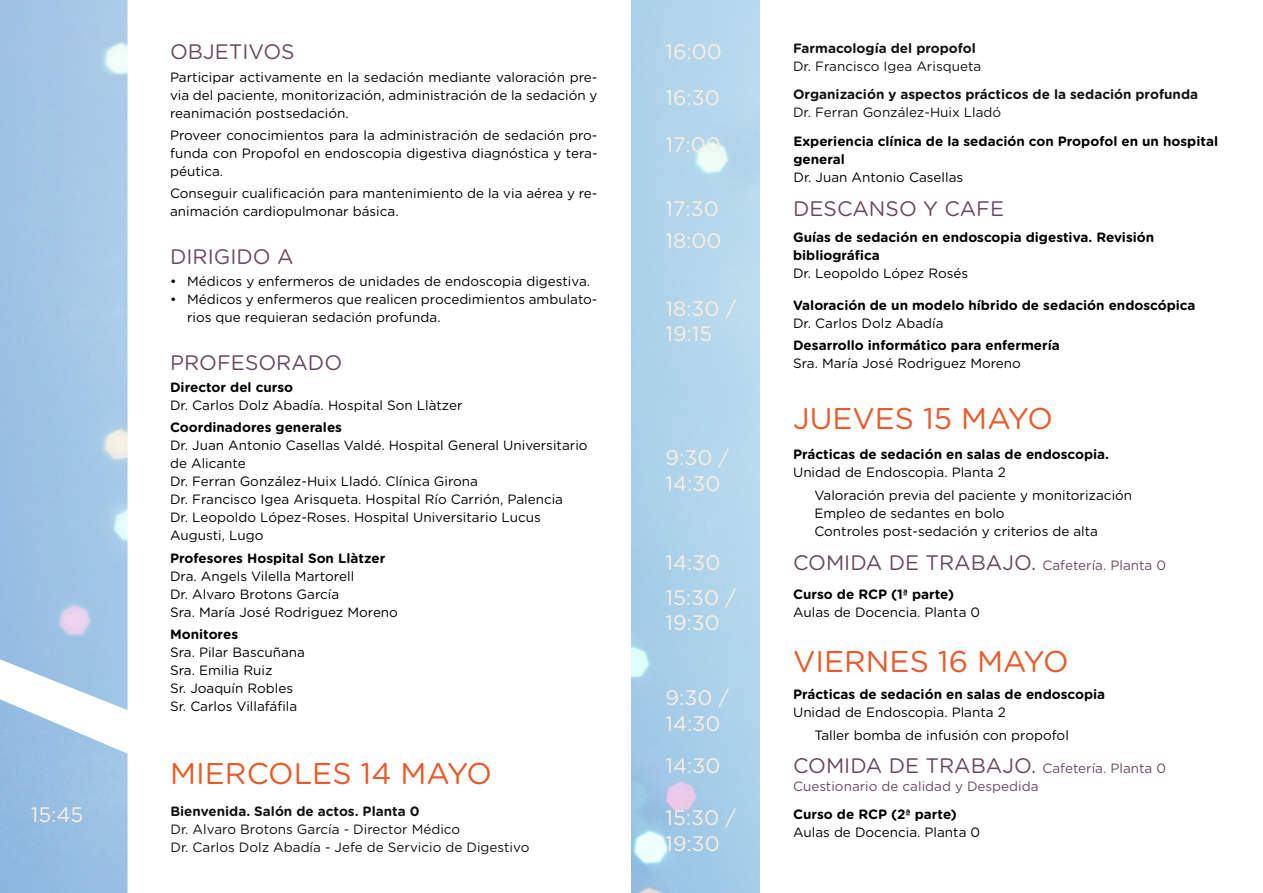
<style>
.page{position:relative;width:1263px;height:893px;background:#fff}
.page>*{position:absolute;margin:0;border:0;box-sizing:border-box;transform-origin:0 0}
.t1{font:30px "Gotham Rounded";color:#e95a29}
.t2{font:21px/25.2px "Gotham Rounded";color:#fceee1}
.t3{font:21px "Gotham Rounded";color:#6a4a62}
.t4{font:13.5px/18px "Gotham Rounded";color:#000}
.t5{font:700 13.5px/18px "Gotham Rounded";color:#000}
.t6{font:13.5px/18px "Gotham Rounded";color:#121213}
.t7{font:700 13.5px "Gotham Rounded";color:#121213}
.t8{font:13.5px/18px "Gotham Rounded";color:#6a4a62}
.s1{font-size:21px}
</style>
<div class="page">
<img style="left:631px;top:0;width:128px;height:893px">
<img style="left:0;top:710px;width:128px;height:183px">
<img style="left:0;top:0;width:128px;height:710px">
<h2 class="t2" style="left:31px;top:801px;width:54px">15:45</h2>
<h2 class="t3" style="left:170px;top:37px;width:126px">OBJETIVOS</h2>
<p class="t4" style="left:170px;top:67px;width:429px;text-align:justify">Participar activamente en la sedación mediante valoración pre&shy;via del paciente, monitorización, administración de la sedación y reanimación postsedación.</p>
<p class="t4" style="left:170px;top:125px;width:429px;text-align:justify">Proveer conocimientos para la administración de sedación pro&shy;funda con Propofol en endoscopia digestiva diagnóstica y tera&shy;péutica.</p>
<p class="t4" style="left:170px;top:184px;width:429px">Conseguir cualificación para mantenimiento de la via aérea y re&shy;animación cardiopulmonar básica.</p>
<h2 class="t3" style="left:170px;top:242px;width:125px">DIRIGIDO A</h2>
<p class="t4" style="left:170px;top:272px;width:422px">• Médicos y enfermeros de unidades de endoscopia digestiva.</p>
<p class="t4" style="left:187px;top:290px;width:412px;text-indent:-17px">• Médicos y enfermeros que realicen procedimientos ambulato&shy;rios que requieran sedación profunda.</p>
<h2 class="t3" style="left:170px;top:348px;width:174px">PROFESORADO</h2>
<p class="t5" style="left:170px;top:378px;width:125px">Director del curso</p>
<p class="t4" style="left:170px;top:396px;width:294px">Dr. Carlos Dolz Abadía. Hospital Son Llàtzer</p>
<p class="t5" style="left:170px;top:418px;width:173px">Coordinadores generales</p>
<p class="t4" style="left:170px;top:436px;width:419px">Dr. Juan Antonio Casellas Valdé. Hospital General Universitario de Alicante<br>Dr. Ferran González-Huix Lladó. Clínica Girona<br>Dr. Francisco Igea Arisqueta. Hospital Río Carrión, Palencia<br>Dr. Leopoldo López-Roses. Hospital Universitario Lucus Augusti, Lugo</p>
<p class="t5" style="left:170px;top:548px;width:217px">Profesores Hospital Son Llàtzer</p>
<p class="t4" style="left:170px;top:566px;width:229px">Dra. Angels Vilella Martorell<br>Dr. Alvaro Brotons García<br>Sra. María José Rodriguez Moreno</p>
<p class="t5" style="left:170px;top:624px;width:70px">Monitores</p>
<p class="t4" style="left:170px;top:642px;width:136px">Sra. Pilar Bascuñana<br>Sra. Emilia Ruiz<br>Sr. Joaquín Robles<br>Sr. Carlos Villafáfila</p>
<h1 class="t1" style="left:170px;top:753px;width:324px">MIERCOLES 14 MAYO</h1>
<p class="t7" style="left:170px;top:801px;width:251px">Bienvenida. Salón de actos. Planta 0</p>
<p class="t6" style="left:170px;top:819px;width:360px">Dr. Alvaro Brotons García - Director Médico<br>Dr. Carlos Dolz Abadía - Jefe de Servicio de Digestivo</p>
<h2 class="t2" style="left:665px;top:38px;width:58px">16:00</h2>
<h2 class="t2" style="left:665px;top:84px;width:56px">16:30</h2>
<h2 class="t2" style="left:665px;top:131px;width:57px">17:00</h2>
<h2 class="t2" style="left:665px;top:195px;width:55px">17:30</h2>
<h2 class="t2" style="left:665px;top:227px;width:58px">18:00</h2>
<h2 class="t2" style="left:665px;top:295px;width:72px">18:30 /<br>19:15</h2>
<h2 class="t2" style="left:665px;top:444px;width:65px">9:30 /<br>14:30</h2>
<h2 class="t2" style="left:665px;top:549px;width:56px">14:30</h2>
<h2 class="t2" style="left:665px;top:584px;width:72px">15:30 /<br>19:30</h2>
<h2 class="t2" style="left:665px;top:684px;width:65px">9:30 /<br>14:30</h2>
<h2 class="t2" style="left:665px;top:752px;width:56px">14:30</h2>
<h2 class="t2" style="left:665px;top:804px;width:72px">15:30 /<br>19:30</h2>
<p class="t7" style="left:793px;top:38px;width:184px">Farmacología del propofol</p>
<p class="t6" style="left:793px;top:57px;width:190px">Dr. Francisco Igea Arisqueta</p>
<p class="t7" style="left:793px;top:85px;width:407px">Organización y aspectos prácticos de la sedación profunda</p>
<p class="t6" style="left:793px;top:103px;width:210px">Dr. Ferran González-Huix Lladó</p>
<p class="t5" style="left:793px;top:131px;width:426px">Experiencia clínica de la sedación con Propofol en un hospital general</p>
<p class="t4" style="left:793px;top:167px;width:171px">Dr. Juan Antonio Casellas</p>
<h2 class="t3" style="left:793px;top:194px;width:213px">DESCANSO Y CAFE</h2>
<p class="t5" style="left:793px;top:228px;width:363px">Guías de sedación en endoscopia digestiva. Revisión bibliográfica</p>
<p class="t4" style="left:793px;top:264px;width:177px">Dr. Leopoldo López Rosés</p>
<p class="t5" style="left:793px;top:296px;width:404px">Valoración de un modelo híbrido de sedación endoscópica</p>
<p class="t4" style="left:793px;top:314px;width:152px">Dr. Carlos Dolz Abadía</p>
<p class="t5" style="left:793px;top:336px;width:268px">Desarrollo informático para enfermería</p>
<p class="t4" style="left:793px;top:354px;width:229px">Sra. María José Rodriguez Moreno</p>
<h1 class="t1" style="left:793px;top:398px;width:261px">JUEVES 15 MAYO</h1>
<p class="t5" style="left:793px;top:445px;width:317px">Prácticas de sedación en salas de endoscopia.</p>
<p class="t4" style="left:814px;top:461px;width:319px;line-height:22.2px;text-indent:-21px">Unidad de Endoscopia. Planta 2<br>Valoración previa del paciente y monitorización</p>
<p class="t4" style="left:814px;top:503px;width:285px">Empleo de sedantes en bolo<br>Controles post-sedación y criterios de alta</p>
<p class="t8" style="left:793px;top:555px;width:375px"><span class="s1">COMIDA DE TRABAJO.</span> Cafetería. Planta 0</p>
<p class="t5" style="left:793px;top:584px;width:163px">Curso de RCP (1ª parte)</p>
<p class="t4" style="left:793px;top:602px;width:189px">Aulas de Docencia. Planta 0</p>
<h1 class="t1" style="left:793px;top:641px;width:277px">VIERNES 16 MAYO</h1>
<p class="t5" style="left:793px;top:685px;width:314px">Prácticas de sedación en salas de endoscopia</p>
<p class="t4" style="left:814px;top:701px;width:256px;line-height:22.2px;text-indent:-21px">Unidad de Endoscopia. Planta 2<br>Taller bomba de infusión con propofol</p>
<p class="t8" style="left:793px;top:759px;width:375px"><span class="s1">COMIDA DE TRABAJO.</span> Cafetería. Planta 0<br>Cuestionario de calidad y Despedida</p>
<p class="t5" style="left:793px;top:805px;width:165px">Curso de RCP (2ª parte)</p>
<p class="t4" style="left:793px;top:823px;width:189px">Aulas de Docencia. Planta 0</p>
</div>
